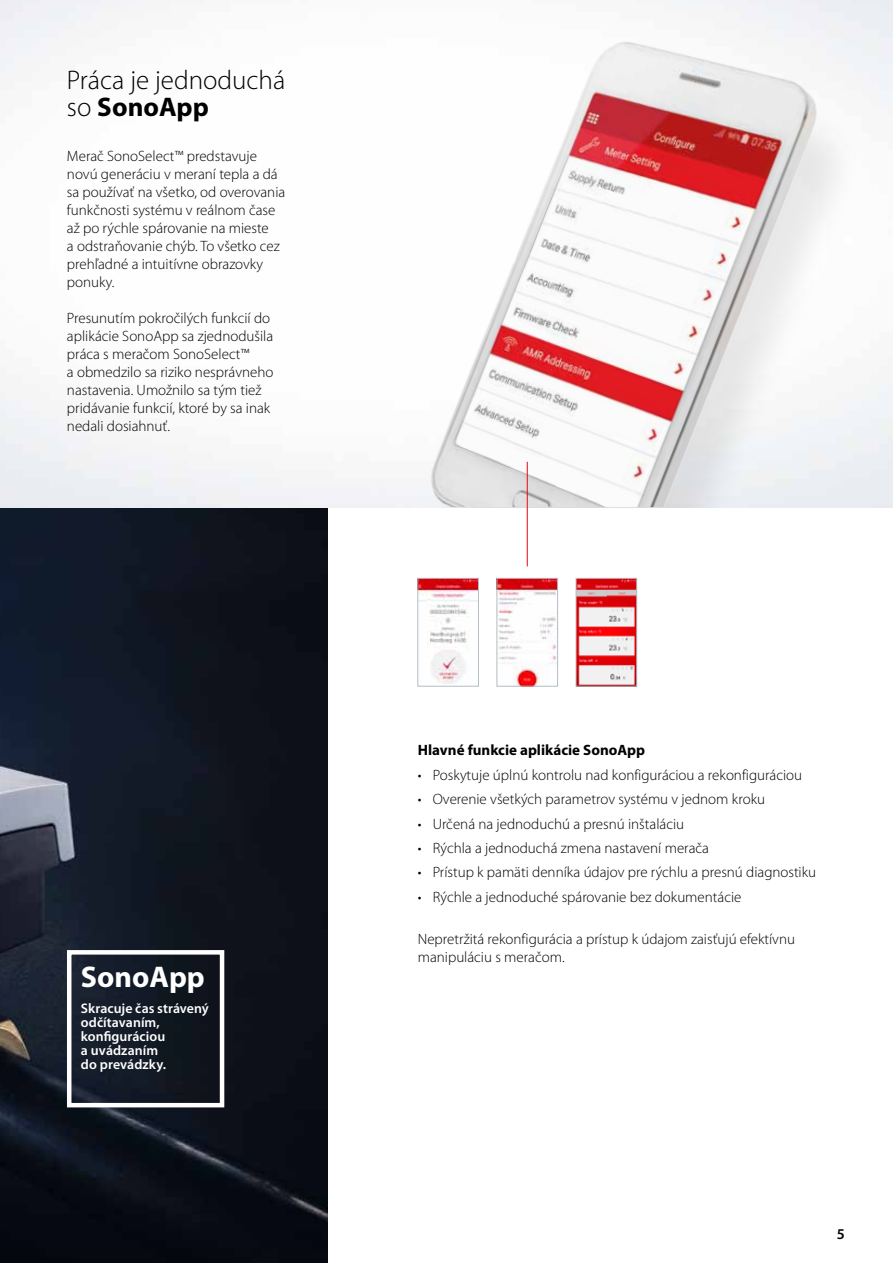
<style>
.page{position:relative;width:893px;height:1263px;background:#fff}
.page>*{position:absolute;margin:0;border:0;box-sizing:border-box;transform-origin:0 0}
.t1{font:700 30px "Myriad Pro";color:#fff}
.t2{font:300 27px/27px "Myriad Pro";color:#000}
.t3{font:300 15px/18px "Myriad Pro";color:#000}
.t4{font:700 15px "Myriad Pro";color:#000}
.t5{font:600 15px "Myriad Pro";color:#000}
.t6{font:600 13.8px/13.8px "Myriad Pro";letter-spacing:.005em;color:#fff}
.s1{font-weight:700}
</style>
<div class="page">
<img style="left:0;top:507px;width:328px;height:756px">
<img style="left:371px;top:1px;width:504px;height:506px">
<div style="left:67px;top:950px;width:157px;height:157px;border:4px solid #fff"></div>
<img style="left:420px;top:580px;width:57px;height:104px">
<div style="left:418px;top:578px;width:61px;height:108px;border:1px solid #b3bec5"></div>
<img style="left:499px;top:580px;width:57px;height:104px">
<div style="left:497px;top:578px;width:61px;height:108px;border:1px solid #b3bec5"></div>
<img style="left:578px;top:580px;width:57px;height:104px">
<div style="left:576px;top:578px;width:61px;height:108px;border:1px solid #b3bec5"></div>
<hr style="left:527px;top:462px;width:1px;height:104px;background:#e30613">
<h2 class="t2" style="left:67px;top:67px;width:220px">Práca je jednoduchá so <span class="s1">SonoApp</span></h2>
<p class="t3" style="left:67px;top:148px;width:220px">Merač SonoSelect™ predstavuje novú generáciu v meraní tepla a dá sa používať na všetko, od overovania funkčnosti systému v reálnom čase až po rýchle spárovanie na mieste<br>a odstraňovanie chýb. To všetko cez prehľadné a intuitívne obrazovky ponuky.</p>
<p class="t3" style="left:67px;top:310px;width:208px">Presunutím pokročilých funkcií do aplikácie SonoApp sa zjednodušila práca s meračom SonoSelect™<br>a obmedzilo sa riziko nesprávneho nastavenia. Umožnilo sa tým tiež pridávanie funkcií, ktoré by sa inak nedali dosiahnuť.</p>
<h1 class="t1" style="left:81px;top:959px;width:125px">SonoApp</h1>
<p class="t6" style="left:81px;top:1002px;width:129px">Skracuje čas strávený odčítavaním, konfiguráciou<br>a uvádzaním<br>do prevádzky.</p>
<p class="t4" style="left:418px;top:742px;width:229px">Hlavné funkcie aplikácie SonoApp</p>
<p class="t3" style="left:418px;top:766px;width:386px">• Poskytuje úplnú kontrolu nad konfiguráciou a rekonfiguráciou</p>
<p class="t3" style="left:418px;top:790px;width:349px">• Overenie všetkých parametrov systému v jednom kroku</p>
<p class="t3" style="left:418px;top:814px;width:268px">• Určená na jednoduchú a presnú inštaláciu</p>
<p class="t3" style="left:418px;top:839px;width:293px">• Rýchla a jednoduchá zmena nastavení merača</p>
<p class="t3" style="left:418px;top:863px;width:400px">• Prístup k pamäti denníka údajov pre rýchlu a presnú diagnostiku</p>
<p class="t3" style="left:418px;top:888px;width:325px">• Rýchle a jednoduché spárovanie bez dokumentácie</p>
<p class="t3" style="left:418px;top:930px;width:379px">Nepretržitá rekonfigurácia a prístup k údajom zaisťujú efektívnu manipuláciu s meračom.</p>
<p class="t5" style="left:837px;top:1225px;width:10px">5</p>
</div>
